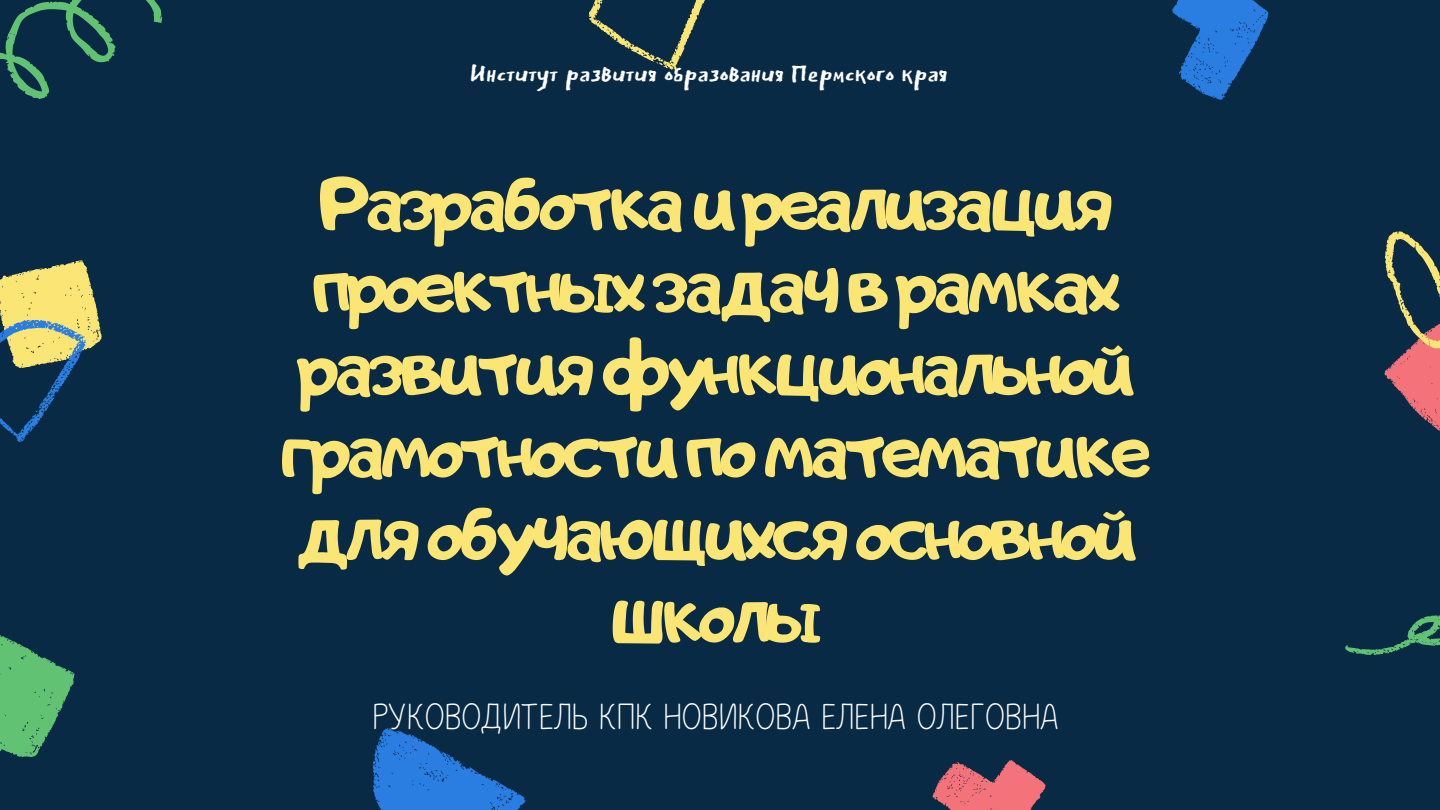
<style>
.page{position:relative;width:1440px;height:810px;background:#082a44}
.page>*{position:absolute;margin:0;border:0;box-sizing:border-box;transform-origin:0 0}
.t1{font:92px/82.5px "Adigiana Extreme";letter-spacing:-.04em;color:#fbe675;text-align:center}
.t2{font:36px "East Sea Dokdo Cyrillic";color:#fff}
.t3{font:36px "Xarrovv";letter-spacing:-.02em;color:#fff}
</style>
<div class="page">
<svg style="left:0;top:260px;width:102px;height:183px"></svg>
<svg style="left:0;top:0;width:162px;height:99px"></svg>
<svg style="left:0;top:635px;width:75px;height:122px"></svg>
<svg style="left:932px;top:760px;width:114px;height:50px"></svg>
<svg style="left:1345px;top:615px;width:95px;height:40px"></svg>
<svg style="left:372px;top:728px;width:154px;height:82px"></svg>
<svg style="left:1172px;top:0;width:97px;height:100px"></svg>
<svg style="left:1384px;top:231px;width:56px;height:200px"></svg>
<svg style="left:588px;top:0;width:117px;height:71px"></svg>
<p class="t2" style="left:470px;top:55px;width:479px">Институт развития образования Пермского края</p>
<p class="t1" style="left:282px;top:154px;width:870px">Разработкаиреализация проектныхзадачврамках развитияфункциональной грамотностипоматематике дляобучающихсяосновной школы</p>
<p class="t3" style="left:372px;top:690px;width:689px">РУКОВОДИТЕЛЬ КПК НОВИКОВА ЕЛЕНА ОЛЕГОВНА</p>
</div>
